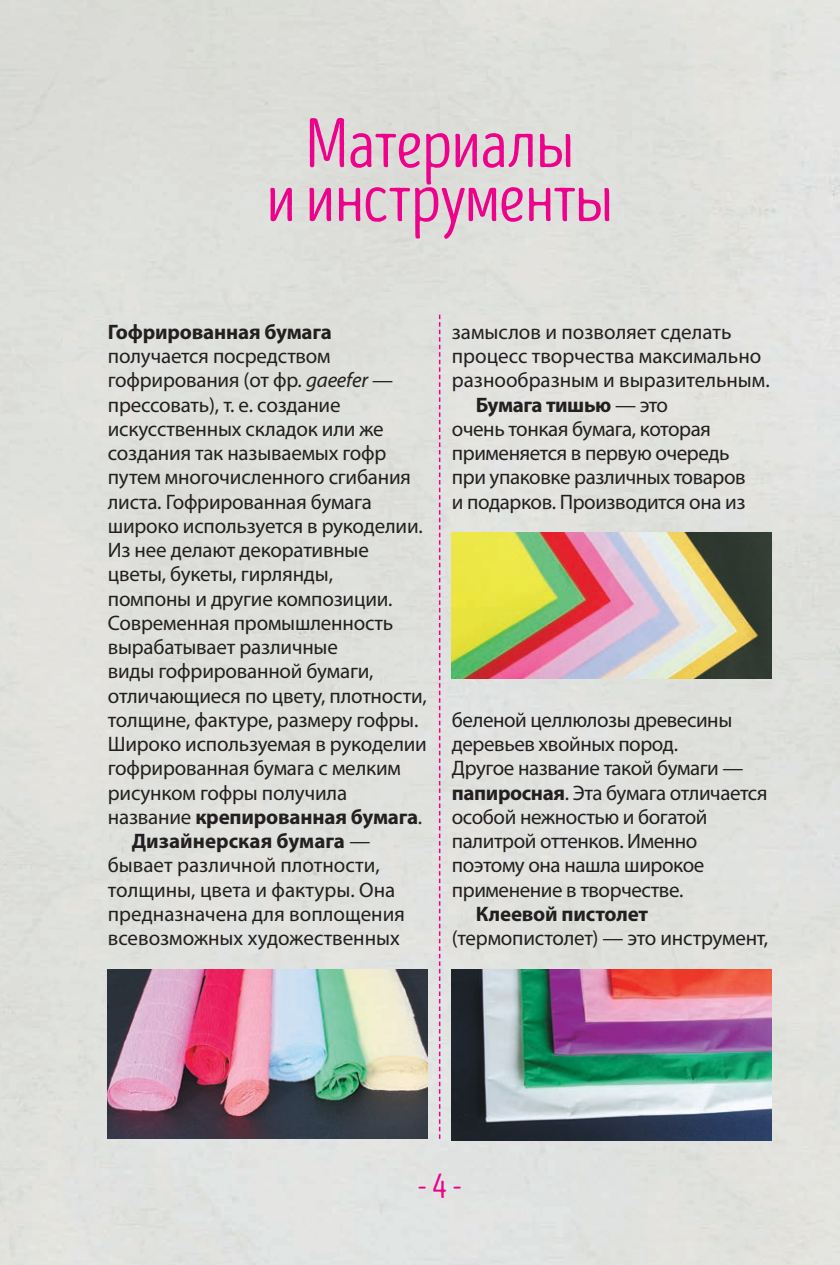
<style>
.page{position:relative;width:840px;height:1265px;background:#fff}
.page>*{position:absolute;margin:0;border:0;box-sizing:border-box;transform-origin:0 0}
.t1{font:70px/54px "Intro Head R Base";letter-spacing:-.01em;color:#ed028c;text-align:center}
.t2{font:36px "Intro Head R Base";color:#ed028c}
.t3{font:21px/24.2px "Myriad Pro";letter-spacing:-.01em;color:#231f20}
.t4{font:700 21px "Myriad Pro";letter-spacing:-.01em;color:#231f20}
.s1{font-style:italic}
.s2{font-weight:400}
.s3{font-weight:700}
</style>
<div class="page">
<div style="left:0;top:0;width:839px;height:1264px;background:#dfe1dd"></div>
<img style="left:108px;top:969px;width:319px;height:169px">
<img style="left:451px;top:533px;width:320px;height:145px">
<img style="left:451px;top:969px;width:320px;height:171px">
<svg style="left:438px;top:314px;width:2px;height:824px;background:#e498c3"></svg>
<h1 class="t1" style="left:266px;top:119px;width:348px">Материалы<br>и инструменты</h1>
<p class="t4" style="left:108px;top:318px;width:225px">Гофрированная бумага</p>
<p class="t3" style="left:108px;top:343px;width:224px">получается посредством</p>
<p class="t3" style="left:108px;top:368px;width:286px">гофрирования (от фр<span class="s1">. gaeefer</span> —</p>
<p class="t3" style="left:108px;top:392px;width:234px">прессовать), т. е. создание</p>
<p class="t3" style="left:108px;top:416px;width:277px">искусственных складок или же</p>
<p class="t3" style="left:108px;top:440px;width:280px">создания так называемых гофр</p>
<p class="t3" style="left:108px;top:465px;width:304px">путем многочисленного сгибания</p>
<p class="t3" style="left:108px;top:489px;width:265px">листа. Гофрированная бумага</p>
<p class="t3" style="left:108px;top:513px;width:316px">широко используется в рукоделии.</p>
<p class="t3" style="left:108px;top:537px;width:262px">Из нее делают декоративные</p>
<p class="t3" style="left:108px;top:562px;width:226px">цветы, букеты, гирлянды,</p>
<p class="t3" style="left:108px;top:586px;width:286px">помпоны и другие композиции.</p>
<p class="t3" style="left:108px;top:610px;width:287px">Современная промышленность</p>
<p class="t3" style="left:108px;top:634px;width:231px">вырабатывает различные</p>
<p class="t3" style="left:108px;top:658px;width:267px">виды гофрированной бумаги,</p>
<p class="t3" style="left:108px;top:683px;width:320px">отличающиеся по цвету, плотности,</p>
<p class="t3" style="left:108px;top:707px;width:312px">толщине, фактуре, размеру гофры.</p>
<p class="t3" style="left:108px;top:731px;width:320px">Широко используемая в рукоделии</p>
<p class="t3" style="left:108px;top:755px;width:294px">гофрированная бумага с мелким</p>
<p class="t3" style="left:108px;top:780px;width:241px">рисунком гофры получила</p>
<p class="t4" style="left:108px;top:803px;width:316px"><span class="s2">название</span> крепированная бумага<span class="s2">.</span></p>
<p class="t4" style="left:132px;top:827px;width:240px">Дизайнерская бумага <span class="s2">—</span></p>
<p class="t3" style="left:108px;top:852px;width:273px">бывает различной плотности,</p>
<p class="t3" style="left:108px;top:877px;width:289px">толщины, цвета и фактуры. Она</p>
<p class="t3" style="left:108px;top:901px;width:298px">предназначена для воплощения</p>
<p class="t3" style="left:108px;top:925px;width:293px">всевозможных художественных</p>
<p class="t3" style="left:451px;top:319px;width:281px">замыслов и позволяет сделать</p>
<p class="t3" style="left:451px;top:344px;width:311px">процесс творчества максимально</p>
<p class="t3" style="left:451px;top:368px;width:319px">разнообразным и выразительным.</p>
<p class="t4" style="left:475px;top:391px;width:194px">Бумага тишью <span class="s2">— это</span></p>
<p class="t3" style="left:451px;top:416px;width:260px">очень тонкая бумага, которая</p>
<p class="t3" style="left:451px;top:440px;width:279px">применяется в первую очередь</p>
<p class="t3" style="left:451px;top:465px;width:295px">при упаковке различных товаров</p>
<p class="t3" style="left:451px;top:489px;width:295px">и подарков. Производится она из</p>
<p class="t3" style="left:451px;top:707px;width:317px">беленой целлюлозы древесины деревьев хвойных пород.<br>Другое название такой бумаги — <span class="s3">папиросная</span>. Эта бумага отличается особой нежностью и богатой палитрой оттенков. Именно поэтому она нашла широкое применение в творчестве.</p>
<p class="t4" style="left:475px;top:900px;width:174px">Клеевой пистолет</p>
<p class="t3" style="left:451px;top:925px;width:317px">(термопистолет) — это инструмент,</p>
<h2 class="t2" style="left:416px;top:1166px;width:48px">- 4 -</h2>
</div>
